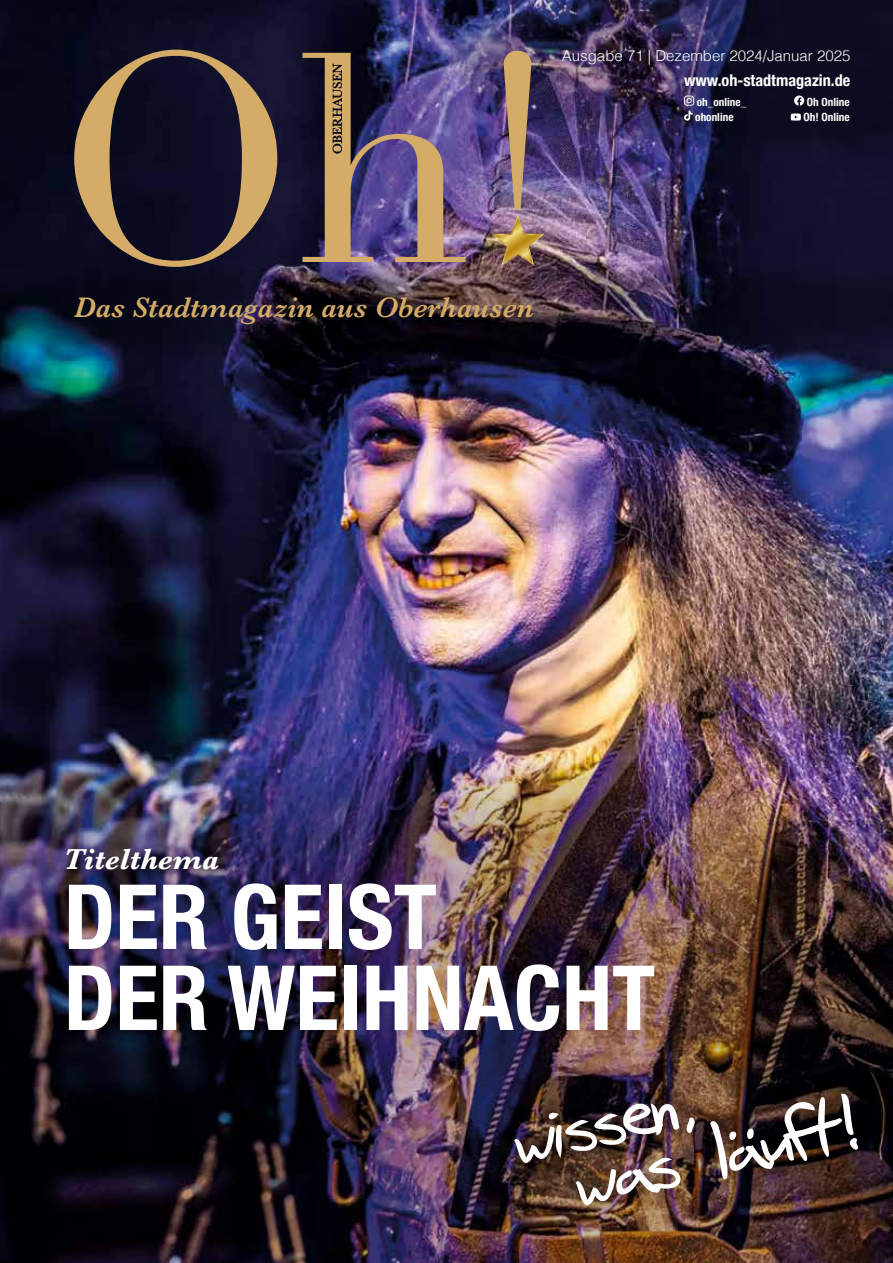
<style>
.page{position:relative;width:893px;height:1263px;background:#fff}
.page>*{position:absolute;margin:0;border:0;box-sizing:border-box;transform-origin:0 0}
.t1{font:700 condensed 90px/81px "Helvetica Neue";color:#fff}
.t2{font:italic 700 30px "Baskerville";color:#fff}
.t3{font:italic 600 29.25px "Baskerville";color:#d4ac67}
.t4{font:700 condensed 16.2px "Helvetica Neue";color:#fff}
.t5{font:300 15px "Helvetica";color:#fff}
.t6{font:700 condensed 11.25px "Helvetica Neue";color:#fff}
</style>
<div class="page">
<img style="left:0;top:0;width:893px;height:751px">
<img style="left:0;top:751px;width:893px;height:512px">
<img style="left:0;top:261px;width:893px;height:100px">
<img style="left:446px;top:0;width:447px;height:152px">
<div style="left:61px;top:842px;width:168px;height:39px;background:#000;opacity:.75"></div>
<svg style="left:74px;top:50px;width:203px;height:217px;background:#413636"></svg>
<img style="left:302px;top:53px;width:164px;height:209px">
<img style="left:491px;top:51px;width:53px;height:214px">
<div style="left:504px;top:1084px;width:370px;height:137px;background:#000;opacity:.3"></div>
<img style="left:510px;top:1084px;width:349px;height:125px">
<svg style="left:794px;top:96px;width:10px;height:10px"></svg>
<svg style="left:684px;top:96px;width:10px;height:25px"></svg>
<svg style="left:791px;top:113px;width:10px;height:8px"></svg>
<h3 class="t5" style="left:562px;top:43px;width:290px">Ausgabe 71 | Dezember 2024/Januar 2025</h3>
<p class="t6" style="left:697px;top:92px;width:51px">oh_online_</p>
<p class="t6" style="left:807px;top:92px;width:44px">Oh Online</p>
<p class="t6" style="left:695px;top:107px;width:40px">ohonline</p>
<p class="t6" style="left:804px;top:107px;width:48px">Oh! Online</p>
<h3 class="t4" style="left:684px;top:66px;width:168px">www.oh-stadtmagazin.de</h3>
<h3 class="t3" style="left:74px;top:287px;width:461px">Das Stadtmagazin aus Oberhausen</h3>
<h2 class="t2" style="left:64px;top:838px;width:156px">Titelthema</h2>
<h1 class="t1" style="left:64px;top:870px;width:593px">DER GEIST<br>DER WEIHNACHT</h1>
</div>
